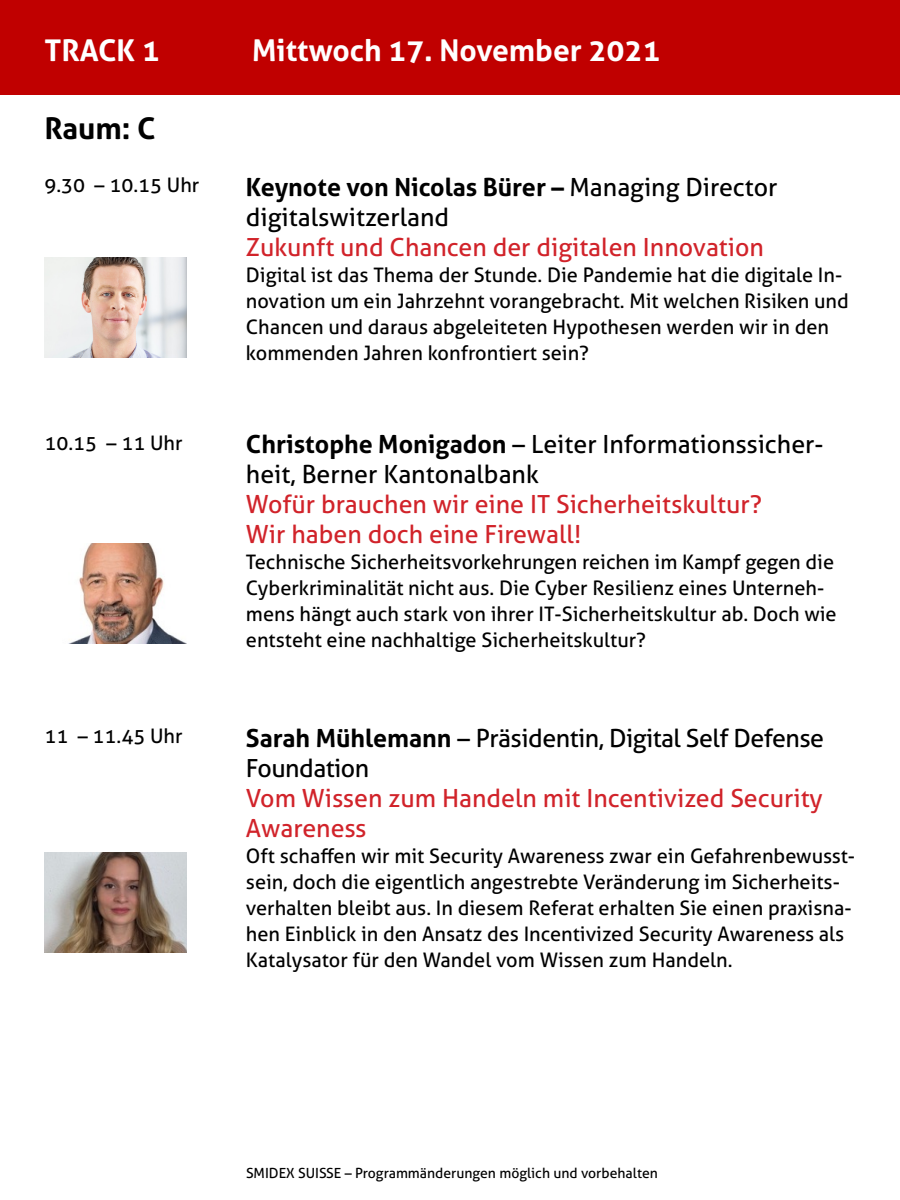
<style>
.page{position:relative;width:900px;height:1200px;background:#fff}
.page>*{position:absolute;margin:0;border:0;box-sizing:border-box;transform-origin:0 0}
.t1{font:700 30px "Aller";color:#fff}
.t2{font:700 30px "Aller";color:#000}
.t3{font:25px/30px "Aller";color:#d1232a}
.t4{font:25px/30px "Aller";color:#000}
.t5{font:25px/30px "Aller";letter-spacing:-.02em;color:#000}
.t6{font:700 25px "Aller";color:#000}
.t7{font:20px/26px "Aller";color:#000}
.t8{font:14px "Aller";color:#000}
.s1{font-weight:400}
.s2{font-weight:700}
</style>
<div class="page">
<div style="left:0;top:0;width:900px;height:95px;background:#c00000"></div>
<img style="left:45px;top:853px;width:142px;height:100px">
<img style="left:45px;top:257px;width:142px;height:100px">
<img style="left:70px;top:543px;width:116px;height:100px">
<p class="t1" style="left:44px;top:32px;width:117px">TRACK 1</p>
<p class="t1" style="left:252px;top:32px;width:410px">Mittwoch 17. November 2021</p>
<p class="t2" style="left:44px;top:110px;width:113px">Raum: C</p>
<p class="t7" style="left:44px;top:172px;width:157px">9.30 – 10.15 Uhr</p>
<p class="t6" style="left:246px;top:172px;width:533px">Keynote von Nicolas Bürer – <span class="s1">Managing Director</span></p>
<p class="t4" style="left:246px;top:202px;width:205px">digitalswitzerland</p>
<p class="t3" style="left:246px;top:232px;width:520px">Zukunft und Chancen der digitalen Innovation</p>
<p class="t7" style="left:246px;top:262px;width:604px">Digital ist das Thema der Stunde. Die Pandemie hat die digitale In&shy;novation um ein Jahrzehnt vorangebracht. Mit welchen Risiken und Chancen und daraus abgeleiteten Hypothesen werden wir in den kommenden Jahren konfrontiert sein?</p>
<p class="t7" style="left:44px;top:429px;width:140px">10.15 – 11 Uhr</p>
<p class="t4" style="left:246px;top:429px;width:579px"><span class="s2">Christophe Monigadon</span> – Leiter Informationssicher&shy;heit, Berner Kantonalbank</p>
<p class="t3" style="left:246px;top:489px;width:517px">Wofür brauchen wir eine IT Sicherheitskultur?<br>Wir haben doch eine Firewall!</p>
<p class="t7" style="left:246px;top:549px;width:592px">Technische Sicherheitsvorkehrungen reichen im Kampf gegen die Cyberkriminalität nicht aus. Die Cyber Resilienz eines Unterneh&shy;mens hängt auch stark von ihrer IT-Sicherheitskultur ab. Doch wie entsteht eine nachhaltige Sicherheitskultur?</p>
<p class="t7" style="left:44px;top:723px;width:140px">11 – 11.45 Uhr</p>
<p class="t5" style="left:246px;top:723px;width:580px"><span class="s2">Sarah Mühlemann</span> – Präsidentin, Digital Self Defense<br>Foundation</p>
<p class="t3" style="left:246px;top:783px;width:578px">Vom Wissen zum Handeln mit Incentivized Security<br>Awareness</p>
<p class="t7" style="left:246px;top:843px;width:611px">Oft schaffen wir mit Security Awareness zwar ein Gefahrenbewusst&shy;sein, doch die eigentlich angestrebte Veränderung im Sicherheits&shy;verhalten bleibt aus. In diesem Referat erhalten Sie einen praxisna&shy;hen Einblick in den Ansatz des Incentivized Security Awareness als Katalysator für den Wandel vom Wissen zum Handeln.</p>
<p class="t8" style="left:246px;top:1164px;width:413px">SMIDEX SUISSE – Programmänderungen möglich und vorbehalten</p>
</div>
